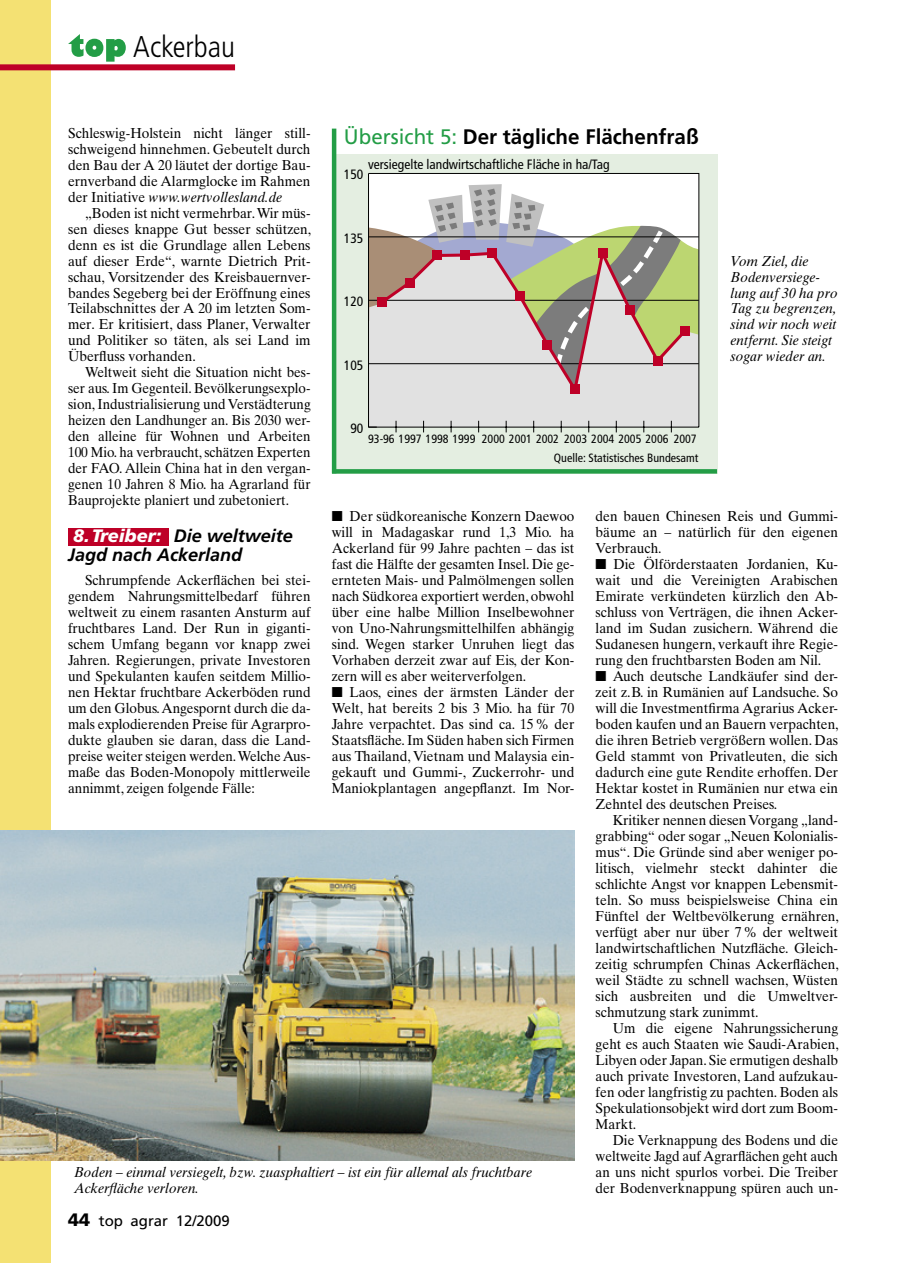
<style>
.page{position:relative;width:902px;height:1263px;background:#fff}
.page>*{position:absolute;margin:0;border:0;box-sizing:border-box;transform-origin:0 0}
.t1{font:300 condensed 30px "Frutiger LT";color:#000}
.Tabellenüberschrift{font:700 21px "Frutiger LT";color:#000}
.Zwischenüberschrift_2zeilig{font:italic 700 18px/19.5px "Frutiger LT";color:#000}
.t2{font:15px "Frutiger LT";color:#000}
.Fließtext{font:14.4px/16px "Times Ten LT";color:#000;text-align:justify;scale:.95 1}
.Aufzählungspunkte{font:14.4px/16px "Times Ten LT";color:#000;text-align:justify;scale:.95 1}
.Fließtext-2{font:14.4px/16px "Times Ten LT";color:#000;text-align:justify;scale:.94 1}
.Aufzählungspunkte-2{font:14.4px/16px "Times Ten LT";color:#000;text-align:justify;scale:.94 1}
.Fließtext-3{font:14.4px/16px "Times Ten LT";color:#000;text-align:justify;scale:.93 1}
.Bildtext{font:italic 14.4px/16px "Times Ten LT";color:#000;scale:.95 1}
.t3{font:condensed 13.5px "Frutiger LT";color:#000}
.t4{font:condensed 12px "Frutiger LT";color:#000}
.s1{font-weight:400;color:#239d46}
.s2{font-style:italic}
.s3{font-weight:900;color:#fff}
.s4{font-weight:900;font-size:18px}
</style>
<div class="page">
<div style="left:0;top:0;width:51px;height:1263px;background:#f4e173"></div>
<div style="left:0;top:64px;width:235px;height:6px;background:#be0027"></div>
<svg style="left:68px;top:34px;width:58px;height:28px"></svg>
<div style="left:68px;top:528px;width:100px;height:17px;background:#be0027"></div>
<div style="left:332px;top:154px;width:385px;height:319px;background:#e4eee1"></div>
<div style="left:368px;top:173px;width:331px;height:93px;background:#fff"></div>
<svg style="left:369px;top:254px;width:329px;height:173px;fill:#e1e1e1"></svg>
<hr style="left:368px;top:427px;width:330px;height:1px;background:#000">
<hr style="left:698px;top:173px;width:1px;height:254px;background:#000">
<hr style="left:368px;top:173px;width:1px;height:254px;background:#000">
<svg style="left:368px;top:421px;width:9px;height:7px"></svg>
<hr style="left:368px;top:363px;width:330px;height:1px;background:#000">
<hr style="left:368px;top:300px;width:330px;height:1px;background:#000">
<hr style="left:368px;top:237px;width:330px;height:1px;background:#000">
<hr style="left:368px;top:173px;width:331px;height:1px;background:#000">
<svg style="left:369px;top:184px;width:320px;height:227px"></svg>
<div style="left:378px;top:297px;width:9px;height:9px;background:#be0027"></div>
<div style="left:405px;top:278px;width:9px;height:9px;background:#be0027"></div>
<div style="left:433px;top:251px;width:9px;height:9px;background:#be0027"></div>
<div style="left:460px;top:251px;width:9px;height:9px;background:#be0027"></div>
<div style="left:488px;top:249px;width:9px;height:9px;background:#be0027"></div>
<div style="left:515px;top:292px;width:9px;height:9px;background:#be0027"></div>
<div style="left:543px;top:340px;width:9px;height:9px;background:#be0027"></div>
<div style="left:570px;top:385px;width:9px;height:9px;background:#be0027"></div>
<div style="left:598px;top:249px;width:9px;height:9px;background:#be0027"></div>
<div style="left:625px;top:305px;width:9px;height:9px;background:#be0027"></div>
<div style="left:653px;top:356px;width:9px;height:9px;background:#be0027"></div>
<div style="left:680px;top:326px;width:9px;height:9px;background:#be0027"></div>
<div style="left:332px;top:469px;width:385px;height:5px;background:#239d46"></div>
<hr style="left:332px;top:129px;width:4px;height:344px;background:#239d46">
<img style="left:0;top:830px;width:574px;height:331px">
<h1 class="t1" style="left:133px;top:29px;width:103px">Ackerbau</h1>
<p class="Tabellenüberschrift" style="left:344px;top:125px;width:356px"><span class="s1">Übersicht 5:</span> Der tägliche Flächenfraß</p>
<p class="Fließtext" style="left:68px;top:125px;width:257px">Schleswig-Holstein nicht länger still&shy;schweigend hinnehmen. Gebeutelt durch den Bau der A 20 läutet der dortige Bau&shy;ernverband die Alarmglocke im Rahmen der Initiative <span class="s2">www.wertvollesland.de</span></p>
<p class="Fließtext" style="left:68px;top:204px;width:257px;text-indent:17px">„Boden ist nicht vermehrbar. Wir müs&shy;sen dieses knappe Gut besser schützen, denn es ist die Grundlage allen Lebens auf dieser Erde“, warnte Dietrich Prit&shy;schau, Vorsitzender des Kreisbauernver&shy;bandes Segeberg bei der Eröffnung eines Teilabschnittes der A 20 im letzten Som&shy;mer. Er kritisiert, dass Planer, Verwalter und Politiker so täten, als sei Land im Überfluss vorhanden.</p>
<p class="Fließtext-3" style="left:68px;top:364px;width:262px;text-indent:17px">Weltweit sieht die Situation nicht bes&shy;ser aus. Im Gegenteil. Bevölkerungsexplo&shy;sion, Industrialisierung und Verstädterung heizen den Landhunger an. Bis 2030 wer&shy;den alleine für Wohnen und Arbeiten 100 Mio. ha verbraucht, schätzen Experten der FAO. Allein China hat in den vergan&shy;genen 10 Jahren 8 Mio. ha Agrarland für Bauprojekte planiert und zubetoniert.</p>
<p class="Zwischenüberschrift_2zeilig" style="left:68px;top:526px;width:226px"><span class="s3">8.Treiber:</span> Die weltweite<br>Jagd nach Ackerland</p>
<p class="Fließtext-2" style="left:68px;top:572px;width:259px;text-indent:17px">Schrumpfende Ackerflächen bei stei&shy;gendem Nahrungsmittelbedarf führen weltweit zu einem rasanten Ansturm auf fruchtbares Land. Der Run in giganti&shy;schem Umfang begann vor knapp zwei Jahren. Regierungen, private Investoren und Spekulanten kaufen seitdem Millio&shy;nen Hektar fruchtbare Ackerböden rund um den Globus. Angespornt durch die da&shy;mals explodierenden Preise für Agrarpro&shy;dukte glauben sie daran, dass die Land&shy;preise weiter steigen werden. Welche Aus&shy;maße das Boden-Monopoly mittlerweile annimmt, zeigen folgende Fälle:</p>
<p class="t3" style="left:368px;top:156px;width:243px">versiegelte landwirtschaftliche Fläche in ha/Tag</p>
<p class="t3" style="left:344px;top:167px;width:21px">150</p>
<p class="t3" style="left:344px;top:230px;width:21px">135</p>
<p class="Bildtext" style="left:730px;top:252px;width:114px">Vom Ziel, die<br>Bodenversiege&shy;lung auf 30 ha pro<br>Tag zu begrenzen, sind wir noch weit entfernt. Sie steigt sogar wieder an.</p>
<p class="t3" style="left:344px;top:294px;width:21px">120</p>
<p class="t3" style="left:344px;top:357px;width:21px">105</p>
<p class="t3" style="left:350px;top:420px;width:14px">90</p>
<p class="t4" style="left:368px;top:432px;width:330px">93-96 1997 1998 1999 2000 2001 2002 2003 2004 2005 2006 2007</p>
<p class="t4" style="left:554px;top:451px;width:146px">Quelle: Statistisches Bundesamt</p>
<p class="Aufzählungspunkte-2" style="left:332px;top:508px;width:259px">■ Der südkoreanische Konzern Daewoo will in Madagaskar rund 1,3 Mio. ha Ackerland für 99 Jahre pachten – das ist fast die Hälfte der gesamten Insel. Die ge&shy;ernteten Mais- und Palmölmengen sollen nach Südkorea exportiert werden, obwohl über eine halbe Million Inselbewohner von Uno-Nahrungsmittelhilfen abhängig sind. Wegen starker Unruhen liegt das Vorhaben derzeit zwar auf Eis, der Kon&shy;zern will es aber weiterverfolgen.</p>
<p class="Aufzählungspunkte" style="left:332px;top:684px;width:257px">■ Laos, eines der ärmsten Länder der Welt, hat bereits 2 bis 3 Mio. ha für 70<br>Jahre verpachtet. Das sind ca. 15 % der Staatsfläche. Im Süden haben sich Firmen aus Thailand, Vietnam und Malaysia ein&shy;gekauft und Gummi-, Zuckerrohr- und Maniokplantagen angepflanzt. Im Nor-</p>
<p class="Aufzählungspunkte" style="left:595px;top:508px;width:257px">den bauen Chinesen Reis und Gummi&shy;bäume an – natürlich für den eigenen Verbrauch.</p>
<p class="Aufzählungspunkte" style="left:595px;top:556px;width:257px">■ Die Ölförderstaaten Jordanien, Ku&shy;wait und die Vereinigten Arabischen Emirate verkündeten kürzlich den Ab&shy;schluss von Verträgen, die ihnen Acker&shy;land im Sudan zusichern. Während die Sudanesen hungern, verkauft ihre Regie&shy;rung den fruchtbarsten Boden am Nil.</p>
<p class="Aufzählungspunkte" style="left:595px;top:668px;width:257px">■ Auch deutsche Landkäufer sind der&shy;zeit z. B. in Rumänien auf Landsuche. So will die Investmentfirma Agrarius Acker&shy;boden kaufen und an Bauern verpachten, die ihren Betrieb vergrößern wollen. Das Geld stammt von Privatleuten, die sich dadurch eine gute Rendite erhoffen. Der Hektar kostet in Rumänien nur etwa ein Zehntel des deutschen Preises.</p>
<p class="Fließtext" style="left:595px;top:812px;width:257px;text-indent:17px">Kritiker nennen diesen Vorgang „land&shy;grabbing“ oder sogar „Neuen Kolonialis&shy;mus“. Die Gründe sind aber weniger po&shy;litisch, vielmehr steckt dahinter die schlichte Angst vor knappen Lebensmit&shy;teln. So muss beispielsweise China ein Fünftel der Weltbevölkerung ernähren, verfügt aber nur über 7 % der weltweit landwirtschaftlichen Nutzfläche. Gleich&shy;zeitig schrumpfen Chinas Ackerflächen, weil Städte zu schnell wachsen, Wüsten sich ausbreiten und die Umweltver&shy;schmutzung stark zunimmt.</p>
<p class="Fließtext" style="left:595px;top:1020px;width:257px;text-indent:17px">Um die eigene Nahrungssicherung geht es auch Staaten wie Saudi-Arabien, Libyen oder Japan. Sie ermutigen deshalb auch private Investoren, Land aufzukau&shy;fen oder langfristig zu pachten. Boden als Spekulationsobjekt wird dort zum Boom-Markt.</p>
<p class="Fließtext-2" style="left:595px;top:1132px;width:259px;text-indent:17px">Die Verknappung des Bodens und die weltweite Jagd auf Agrarflächen geht auch an uns nicht spurlos vorbei. Die Treiber der Bodenverknappung spüren auch un-</p>
<p class="Bildtext" style="left:74px;top:1164px;width:483px">Boden – einmal versiegelt, bzw. zuasphaltiert – ist ein für allemal als fruchtbare<br>Ackerfläche verloren.</p>
<p class="t2" style="left:68px;top:1212px;width:163px"><span class="s4">44</span> top agrar 12/2009</p>
</div>
